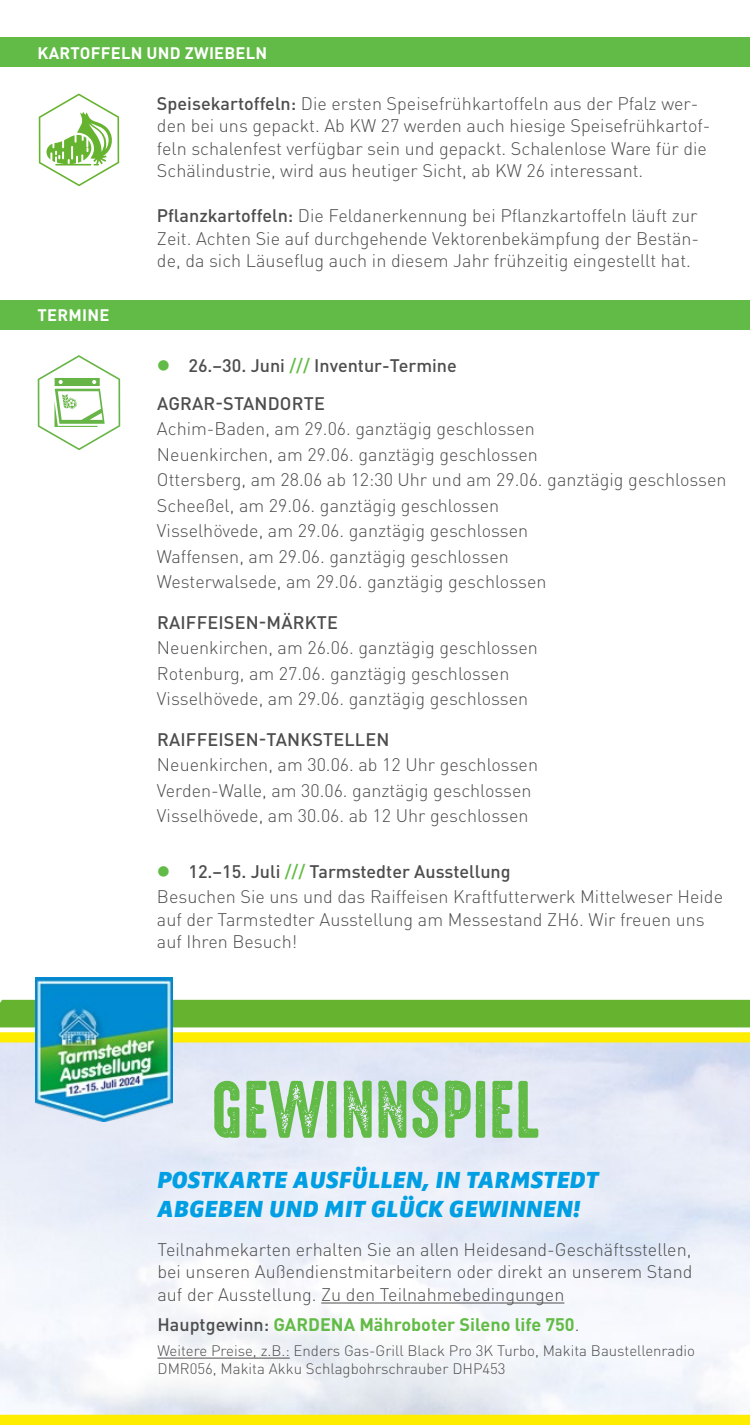
<style>
.page{position:relative;width:750px;height:1425px;background:#fff}
.page>*{position:absolute;margin:0;border:0;box-sizing:border-box;transform-origin:0 0}
.t1{font:73.05px "High Voltage Rough";color:#62bb46}
.t2{font:24.15px/29px "Zwo w 8 Italic";letter-spacing:.01em;color:#009fe3}
.t3{font:300 18px/25.5px "DIN Pro";color:#4d4d4d}
.t4{font:500 18px/37.5px "DIN Pro";letter-spacing:.01em;color:#4d4d4d}
.t5{font:700 18px "DIN Pro";color:#62bb46}
.t6{font:700 16.5px "DIN Pro";letter-spacing:.015em;color:#fff}
.t7{font:300 15px/18px "DIN Pro";color:#4d4d4d}
.s1{font-weight:500}
.s2{color:#62bb46}
.s3{font-weight:500;color:#62bb46}
.s4{font-weight:500;color:#4d4d4d}
.s5{font-weight:300;color:#4d4d4d}
</style>
<div class="page">
<svg style="left:39px;top:94px;width:80px;height:92px"></svg>
<div style="left:0;top:38px;width:750px;height:30px;background:#62bb46"></div>
<svg style="left:38px;top:355px;width:82px;height:95px"></svg>
<div style="left:0;top:300px;width:750px;height:30px;background:#62bb46"></div>
<img style="left:0;top:1043px;width:750px;height:372px">
<div style="left:0;top:1000px;width:750px;height:27px;background:#65b32e"></div>
<div style="left:0;top:1032px;width:750px;height:11px;background:#ffed00"></div>
<div style="left:0;top:1415px;width:750px;height:10px;background:#ffed00"></div>
<img style="left:36px;top:978px;width:137px;height:144px">
<hr style="left:321px;top:1303px;width:243px;height:1px;background:#4d4d4d">
<hr style="left:158px;top:1358px;width:132px;height:1px;background:#4d4d4d">
<div style="left:136px;top:1147px;width:483px;height:91px;background:#eaeef8"></div>
<p class="t6" style="left:38px;top:42px;width:231px">KARTOFFELN UND ZWIEBELN</p>
<p class="t3" style="left:157px;top:91px;width:555px;line-height:22.5px"><span class="s1">Speisekartoffeln:</span> Die ersten Speisefrühkartoffeln aus der Pfalz wer&shy;den bei uns gepackt. Ab KW 27 werden auch hiesige Speisefrühkartof&shy;feln schalenfest verfügbar sein und gepackt. Schalenlose Ware für die Schälindustrie, wird aus heutiger Sicht, ab KW 26 interessant.</p>
<p class="t3" style="left:157px;top:204px;width:544px;line-height:22.5px;text-align:justify"><span class="s1">Pflanzkartoffeln:</span> Die Feldanerkennung bei Pflanzkartoffeln läuft zur Zeit. Achten Sie auf durchgehende Vektorenbekämpfung der Bestän&shy;de, da sich Läuseflug auch in diesem Jahr frühzeitig eingestellt hat.</p>
<p class="t6" style="left:38px;top:304px;width:73px">TERMINE</p>
<p class="t4" style="left:157px;top:346px;width:301px"><span class="s2">●</span> 26.–30. Juni <span class="s2">///</span> Inventur-Termine<br>AGRAR-STANDORTE</p>
<p class="t3" style="left:157px;top:415px;width:571px">Achim-Baden, am 29.06. ganztägig geschlossen<br>Neuenkirchen, am 29.06. ganztägig geschlossen<br>Ottersberg, am 28.06 ab 12:30 Uhr und am 29.06. ganztägig geschlossen Scheeßel, am 29.06. ganztägig geschlossen<br>Visselhövede, am 29.06. ganztägig geschlossen<br>Waffensen, am 29.06. ganztägig geschlossen<br>Westerwalsede, am 29.06. ganztägig geschlossen</p>
<p class="t4" style="left:157px;top:603px;width:182px">RAIFFEISEN-MÄRKTE</p>
<p class="t3" style="left:157px;top:634px;width:382px">Neuenkirchen, am 26.06. ganztägig geschlossen<br>Rotenburg, am 27.06. ganztägig geschlossen<br>Visselhövede, am 29.06. ganztägig geschlossen</p>
<p class="t4" style="left:157px;top:720px;width:234px">RAIFFEISEN-TANKSTELLEN</p>
<p class="t3" style="left:157px;top:751px;width:383px">Neuenkirchen, am 30.06. ab 12 Uhr geschlossen<br>Verden-Walle, am 30.06. ganztägig geschlossen<br>Visselhövede, am 30.06. ab 12 Uhr geschlossen</p>
<p class="t3" style="left:157px;top:858px;width:568px"><span class="s2">●</span> <span class="s1">12.–15. Juli</span> <span class="s3">///</span> <span class="s1">Tarmstedter Ausstellung<br></span>Besuchen Sie uns und das Raiffeisen Kraftfutterwerk Mittelweser Heide</p>
<p class="t3" style="left:157px;top:907px;width:549px;line-height:22.5px">auf der Tarmstedter Ausstellung am Messestand ZH6. Wir freuen uns auf Ihren Besuch!</p>
<h1 class="t1" style="left:211px;top:1070px;width:330px">GEWINNSPIEL</h1>
<h2 class="t2" style="left:158px;top:1165px;width:443px">POSTKARTE AUSFÜLLEN, IN TARMSTEDT<br>ABGEBEN UND MIT GLÜCK GEWINNEN!</h2>
<p class="t3" style="left:158px;top:1237px;width:536px;line-height:22.5px;text-align:justify">Teilnahmekarten erhalten Sie an allen Heidesand-Geschäftsstellen, bei unseren Außendienstmitarbeitern oder direkt an unserem Stand auf der Ausstellung. Zu den Teilnahmebedingungen</p>
<p class="t5" style="left:158px;top:1312px;width:423px"><span class="s4">Hauptgewinn:</span> GARDENA Mähroboter Sileno life 750<span class="s5">.</span></p>
<p class="t7" style="left:158px;top:1341px;width:539px">Weitere Preise, z.B.: Enders Gas-Grill Black Pro 3K Turbo, Makita Baustellenradio<br>DMR056, Makita Akku Schlagbohrschrauber DHP453</p>
</div>
